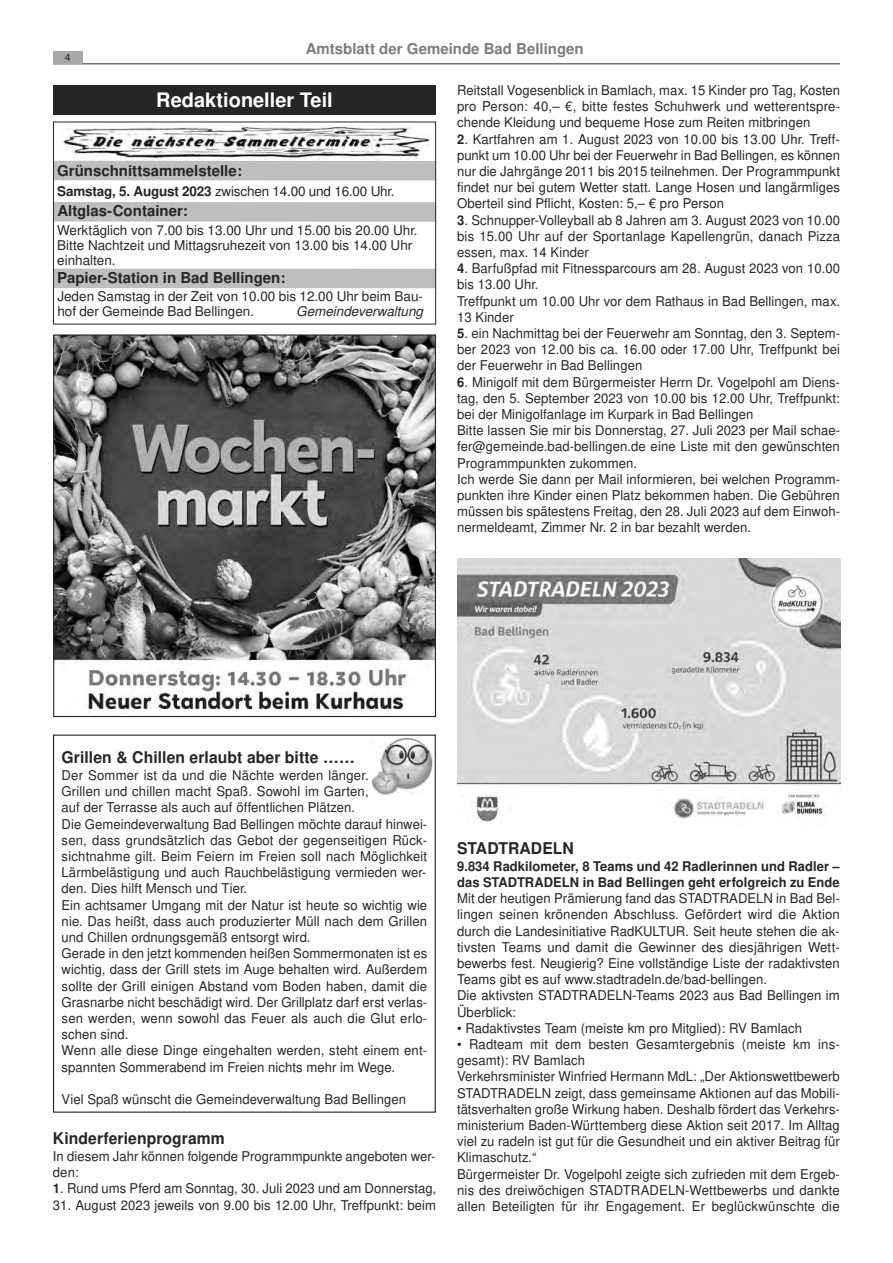
<style>
.page{position:relative;width:893px;height:1263px;background:#fff}
.page>*{position:absolute;margin:0;border:0;box-sizing:border-box;transform-origin:0 0}
.t1{font:700 19.95px "Nimbus San L";color:#fff}
.t2{font:700 16.2px "Nimbus San L";letter-spacing:.005em;color:#272526}
.t3{font:700 15px "Nimbus San L";color:#272526}
.t4{font:700 15px "Nimbus San L";color:#7d7c7d}
.t5{font:13.5px/16.2px "Nimbus San L";letter-spacing:.005em;color:#272526}
.t6{font:13.5px "Nimbus San L";letter-spacing:-.015em;color:#272526}
.t7{font:italic 13.5px "Nimbus San L";color:#272526}
.t8{font:700 13.35px/16.2px "Nimbus San L";letter-spacing:.005em;color:#272526}
.t9{font:10.5px "Nimbus San L";color:#272526}
.s1{font-weight:700}
.s2{font-weight:700;font-size:13.35px}
</style>
<div class="page">
<hr style="left:53px;top:63px;width:787px;height:1px;background:#272526">
<div style="left:53px;top:51px;width:30px;height:12px;background:#a8a8a8"></div>
<img style="left:60px;top:126px;width:369px;height:35px">
<div style="left:53px;top:161px;width:383px;height:19px;background:#bebebe"></div>
<div style="left:53px;top:202px;width:383px;height:20px;background:#bebebe"></div>
<div style="left:53px;top:269px;width:383px;height:19px;background:#bebebe"></div>
<div style="left:53px;top:122px;width:383px;height:202px;border:1px solid #272526"></div>
<img style="left:55px;top:336px;width:379px;height:377px">
<div style="left:53px;top:334px;width:383px;height:383px;border:1px solid #272526"></div>
<div style="left:53px;top:85px;width:383px;height:30px;background:#272526"></div>
<div style="left:53px;top:735px;width:383px;height:378px;border:1px solid #272526"></div>
<img style="left:371px;top:737px;width:61px;height:58px">
<img style="left:457px;top:559px;width:383px;height:265px">
<p class="t9" style="left:65px;top:53px;width:7px">4</p>
<p class="t4" style="left:306px;top:43px;width:279px">Amtsblatt der Gemeinde Bad Bellingen</p>
<h1 class="t1" style="left:156px;top:92px;width:178px">Redaktioneller Teil</h1>
<p class="t3" style="left:57px;top:165px;width:186px">Grünschnittsammelstelle:</p>
<p class="t3" style="left:57px;top:205px;width:132px">Altglas-Container:</p>
<p class="t6" style="left:57px;top:186px;width:339px"><span class="s1">Samstag, 5. August 2023</span> zwischen 14.00 und 16.00 Uhr.</p>
<p class="t5" style="left:57px;top:224px;width:362px;line-height:15px">Werktäglich von 7.00 bis 13.00 Uhr und 15.00 bis 20.00 Uhr.<br>Bitte Nachtzeit und Mittagsruhezeit von 13.00 bis 14.00 Uhr einhalten.</p>
<p class="t5" style="left:57px;top:290px;width:367px;line-height:15px">Jeden Samstag in der Zeit von 10.00 bis 12.00 Uhr beim Bau&shy;hof der Gemeinde Bad Bellingen.</p>
<p class="t3" style="left:57px;top:273px;width:230px">Papier-Station in Bad Bellingen:</p>
<p class="t7" style="left:296px;top:305px;width:128px">Gemeindeverwaltung</p>
<p class="t5" style="left:457px;top:83px;width:384px;text-align:justify">Reitstall Vogesenblick in Bamlach, max. 15 Kinder pro Tag, Kosten pro Person: 40,– €, bitte festes Schuhwerk und wetterentspre&shy;chende Kleidung und bequeme Hose zum Reiten mitbringen</p>
<p class="t5" style="left:457px;top:132px;width:384px;text-align:justify"><span class="s2">2</span>. Kartfahren am 1. August 2023 von 10.00 bis 13.00 Uhr. Treff&shy;punkt um 10.00 Uhr bei der Feuerwehr in Bad Bellingen, es können nur die Jahrgänge 2011 bis 2015 teilnehmen. Der Programmpunkt findet nur bei gutem Wetter statt. Lange Hosen und langärmliges Oberteil sind Pflicht, Kosten: 5,– € pro Person</p>
<p class="t5" style="left:457px;top:213px;width:384px;text-align:justify"><span class="s2">3</span>. Schnupper-Volleyball ab 8 Jahren am 3. August 2023 von 10.00 bis 15.00 Uhr auf der Sportanlage Kapellengrün, danach Pizza essen, max. 14 Kinder</p>
<p class="t5" style="left:457px;top:262px;width:384px"><span class="s2">4</span>. Barfußpfad mit Fitnessparcours am 28. August 2023 von 10.00 bis 13.00 Uhr.<br>Treffpunkt um 10.00 Uhr vor dem Rathaus in Bad Bellingen, max.<br>13 Kinder</p>
<p class="t5" style="left:457px;top:326px;width:384px;text-align:justify"><span class="s2">5</span>. ein Nachmittag bei der Feuerwehr am Sonntag, den 3. Septem&shy;ber 2023 von 12.00 bis ca. 16.00 oder 17.00 Uhr, Treffpunkt bei der Feuerwehr in Bad Bellingen</p>
<p class="t5" style="left:457px;top:375px;width:384px"><span class="s2">6</span>. Minigolf mit dem Bürgermeister Herrn Dr. Vogelpohl am Diens&shy;tag, den 5. September 2023 von 10.00 bis 12.00 Uhr, Treffpunkt: bei der Minigolfanlage im Kurpark in Bad Bellingen<br>Bitte lassen Sie mir bis Donnerstag, 27. Juli 2023 per Mail schae&shy;fer@gemeinde.bad-bellingen.de eine Liste mit den gewünschten Programmpunkten zukommen.<br>Ich werde Sie dann per Mail informieren, bei welchen Programm&shy;punkten ihre Kinder einen Platz bekommen haben. Die Gebühren müssen bis spätestens Freitag, den 28. Juli 2023 auf dem Einwoh&shy;nermeldeamt, Zimmer Nr. 2 in bar bezahlt werden.</p>
<p class="t2" style="left:62px;top:751px;width:294px">Grillen &amp; Chillen erlaubt aber bitte ……</p>
<p class="t5" style="left:62px;top:768px;width:367px">Der Sommer ist da und die Nächte werden länger.<br>Grillen und chillen macht Spaß. Sowohl im Garten,<br>auf der Terrasse als auch auf öffentlichen Plätzen.<br>Die Gemeindeverwaltung Bad Bellingen möchte darauf hinwei&shy;sen, dass grundsätzlich das Gebot der gegenseitigen Rück&shy;sichtnahme gilt. Beim Feiern im Freien soll nach Möglichkeit Lärmbelästigung und auch Rauchbelästigung vermieden wer&shy;den. Dies hilft Mensch und Tier.<br>Ein achtsamer Umgang mit der Natur ist heute so wichtig wie nie. Das heißt, dass auch produzierter Müll nach dem Grillen und Chillen ordnungsgemäß entsorgt wird.<br>Gerade in den jetzt kommenden heißen Sommermonaten ist es wichtig, dass der Grill stets im Auge behalten wird. Außerdem sollte der Grill einigen Abstand vom Boden haben, damit die Grasnarbe nicht beschädigt wird. Der Grillplatz darf erst verlas&shy;sen werden, wenn sowohl das Feuer als auch die Glut erlo&shy;schen sind.<br>Wenn alle diese Dinge eingehalten werden, steht einem ent&shy;spannten Sommerabend im Freien nichts mehr im Wege.</p>
<p class="t5" style="left:62px;top:1092px;width:346px">Viel Spaß wünscht die Gemeindeverwaltung Bad Bellingen</p>
<p class="t2" style="left:53px;top:1132px;width:173px">Kinderferienprogramm</p>
<p class="t5" style="left:53px;top:1149px;width:384px">In diesem Jahr können folgende Programmpunkte angeboten wer&shy;den:</p>
<p class="t5" style="left:53px;top:1182px;width:384px"><span class="s2">1</span>. Rund ums Pferd am Sonntag, 30. Juli 2023 und am Donnerstag,</p>
<p class="t5" style="left:53px;top:1198px;width:384px">31. August 2023 jeweils von 9.00 bis 12.00 Uhr, Treffpunkt: beim</p>
<p class="t2" style="left:457px;top:842px;width:118px">STADTRADELN</p>
<p class="t8" style="left:457px;top:859px;width:384px">9.834 Radkilometer, 8 Teams und 42 Radlerinnen und Radler – das STADTRADELN in Bad Bellingen geht erfolgreich zu Ende</p>
<p class="t5" style="left:457px;top:892px;width:384px">Mit der heutigen Prämierung fand das STADTRADELN in Bad Bel&shy;lingen seinen krönenden Abschluss. Gefördert wird die Aktion durch die Landesinitiative RadKULTUR. Seit heute stehen die ak&shy;tivsten Teams und damit die Gewinner des diesjährigen Wett&shy;bewerbs fest. Neugierig? Eine vollständige Liste der radaktivsten Teams gibt es auf www.stadtradeln.de/bad-bellingen.<br>Die aktivsten STADTRADELN-Teams 2023 aus Bad Bellingen im Überblick:</p>
<p class="t5" style="left:457px;top:1021px;width:346px">• Radaktivstes Team (meiste km pro Mitglied): RV Bamlach</p>
<p class="t5" style="left:457px;top:1038px;width:384px">• Radteam mit dem besten Gesamtergebnis (meiste km ins&shy;gesamt): RV Bamlach<br>Verkehrsminister Winfried Hermann MdL: „Der Aktionswettbewerb STADTRADELN zeigt, dass gemeinsame Aktionen auf das Mobili&shy;tätsverhalten große Wirkung haben. Deshalb fördert das Verkehrs&shy;ministerium Baden-Württemberg diese Aktion seit 2017. Im Alltag viel zu radeln ist gut für die Gesundheit und ein aktiver Beitrag für Klimaschutz.“<br>Bürgermeister Dr. Vogelpohl zeigte sich zufrieden mit dem Ergeb&shy;nis des dreiwöchigen STADTRADELN-Wettbewerbs und dankte allen Beteiligten für ihr Engagement. Er beglückwünschte die</p>
</div>
